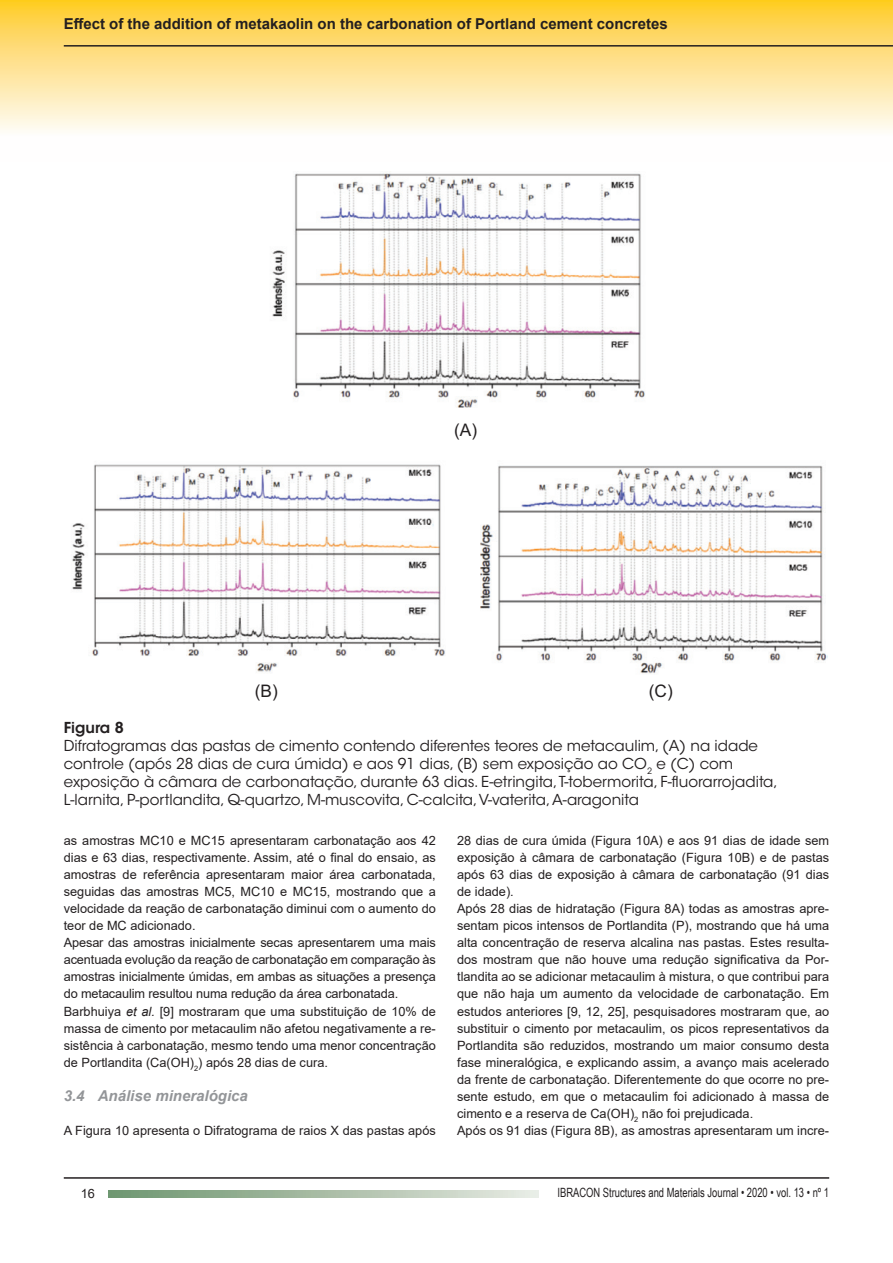
<style>
.page{position:relative;width:893px;height:1263px;background:#fff}
.page>*{position:absolute;margin:0;border:0;box-sizing:border-box;transform-origin:0 0}
.t1{font:17.25px "Arial";color:#231f20}
.t2{font:15px/18px "ITC Avant Garde Std";color:#231f20}
.t3{font:700 15px "Arial";color:#231f20}
.t4{font:italic 700 15px "Arial";color:#939598}
.t5{font:600 15px "ITC Avant Garde Std";color:#231f20}
.t6{font:12.75px/17.1px "Arial";color:#231f20}
.t7{font:12.75px "Arial Narrow";color:#231f20;scale:.9 1}
.s1{font-style:italic}
</style>
<div class="page">
<svg style="left:0;top:0;width:893px;height:131px;background:#fee28f"></svg>
<hr style="left:64px;top:1177px;width:765px;height:2px;background:#231f20">
<hr style="left:64px;top:45px;width:829px;height:2px;background:#231f20">
<svg style="left:108px;top:1190px;width:431px;height:8px;background:#a9bea7"></svg>
<img style="left:272px;top:173px;width:373px;height:235px">
<img style="left:72px;top:464px;width:373px;height:208px">
<img style="left:480px;top:465px;width:347px;height:209px">
<p class="t3" style="left:64px;top:13px;width:605px">Effect of the addition of metakaolin on the carbonation of Portland cement concretes</p>
<h1 class="t1" style="left:454px;top:418px;width:24px">(A)</h1>
<h1 class="t1" style="left:255px;top:679px;width:24px">(B)</h1>
<h1 class="t1" style="left:649px;top:679px;width:25px">(C)</h1>
<p class="t5" style="left:64px;top:718px;width:62px">Figura 8</p>
<p class="t2" style="left:64px;top:736px;width:716px">Difratogramas das pastas de cimento contendo diferentes teores de metacaulim, (A) na idade controle (após 28 dias de cura úmida) e aos 91 dias, (B) sem exposição ao CO<sub>2</sub> e (C) com exposição à câmara de carbonatação, durante 63 dias. E-etringita, T-tobermorita, F-fluorarrojadita, L-larnita, P-portlandita, Q-quartzo, M-muscovita, C-calcita, V-vaterita, A-aragonita</p>
<p class="t6" style="left:64px;top:831px;width:374px">as amostras MC10 e MC15 apresentaram carbonatação aos 42 dias e 63 dias, respectivamente. Assim, até o final do ensaio, as amostras de referência apresentaram maior área carbonatada, seguidas das amostras MC5, MC10 e MC15, mostrando que a velocidade da reação de carbonatação diminui com o aumento do teor de MC adicionado.<br>Apesar das amostras inicialmente secas apresentarem uma mais acentuada evolução da reação de carbonatação em comparação às amostras inicialmente úmidas, em ambas as situações a presença do metacaulim resultou numa redução da área carbonatada.<br>Barbhuiya <span class="s1">et al.</span> [9] mostraram que uma substituição de 10% de massa de cimento por metacaulim não afetou negativamente a re&shy;sistência à carbonatação, mesmo tendo uma menor concentração de Portlandita (Ca(OH)<sub>2</sub>) após 28 dias de cura.</p>
<p class="t4" style="left:64px;top:1086px;width:186px">3.4 Análise mineralógica</p>
<p class="t6" style="left:64px;top:1122px;width:374px">A Figura 10 apresenta o Difratograma de raios X das pastas após</p>
<p class="t6" style="left:457px;top:831px;width:374px">28 dias de cura úmida (Figura 10A) e aos 91 dias de idade sem exposição à câmara de carbonatação (Figura 10B) e de pastas após 63 dias de exposição à câmara de carbonatação (91 dias de idade).<br>Após 28 dias de hidratação (Figura 8A) todas as amostras apre&shy;sentam picos intensos de Portlandita (P), mostrando que há uma alta concentração de reserva alcalina nas pastas. Estes resulta&shy;dos mostram que não houve uma redução significativa da Por&shy;tlandita ao se adicionar metacaulim à mistura, o que contribui para que não haja um aumento da velocidade de carbonatação. Em estudos anteriores [9, 12, 25], pesquisadores mostraram que, ao substituir o cimento por metacaulim, os picos representativos da Portlandita são reduzidos, mostrando um maior consumo desta fase mineralógica, e explicando assim, a avanço mais acelerado da frente de carbonatação. Diferentemente do que ocorre no pre&shy;sente estudo, em que o metacaulim foi adicionado à massa de cimento e a reserva de Ca(OH)<sub>2</sub> não foi prejudicada.<br>Após os 91 dias (Figura 8B), as amostras apresentaram um incre-</p>
<p class="t6" style="left:81px;top:1185px;width:16px">16</p>
<p class="t7" style="left:557px;top:1183px;width:303px">IBRACON Structures and Materials Journal • 2020 • vol. 13 • nº 1</p>
</div>
